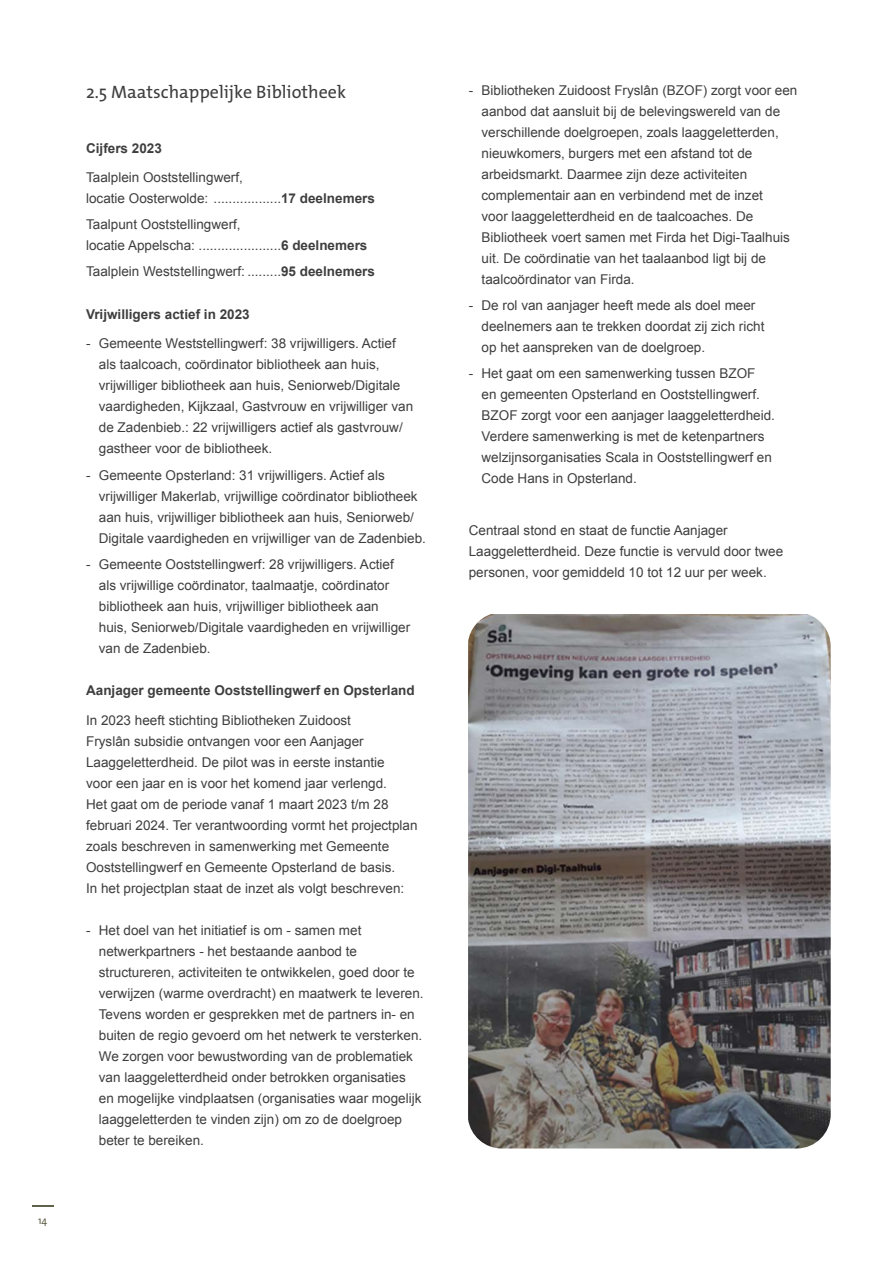
<style>
.page{position:relative;width:893px;height:1263px;background:#fff}
.page>*{position:absolute;margin:0;border:0;box-sizing:border-box;transform-origin:0 0}
.H3_-_Kleine_koppen{font:18px "The Mix Os F";color:#3e3e3f}
.Opsommingen{font:13.5px/21px "Arial";color:#3e3e3f}
.Broodtekst{font:13.5px/21px "Arial";color:#3e3e3f}
.H4_-_Paragraaf_koppen{font:700 13.5px "Arial";color:#3e3e3f}
.t1{font:10.5px "The Mix Os F";color:#60614b}
.s1{font-weight:700}
</style>
<div class="page">
<svg style="left:32px;top:1205px;width:22px;height:1px"></svg>
<img style="left:468px;top:614px;width:363px;height:534px">
<p class="t1" style="left:38px;top:1214px;width:11px">14</p>
<p class="H3_-_Kleine_koppen" style="left:86px;top:81px;width:261px">2.5 Maatschappelijke Bibliotheek</p>
<p class="H4_-_Paragraaf_koppen" style="left:86px;top:139px;width:77px">Cijfers 2023</p>
<p class="Broodtekst" style="left:86px;top:167px;width:290px">Taalplein Ooststellingwerf,<br>locatie Oosterwolde: ..................<span class="s1">17 deelnemers</span></p>
<p class="Broodtekst" style="left:86px;top:214px;width:283px">Taalpunt Ooststellingwerf,<br>locatie Appelscha: ......................<span class="s1">6 deelnemers</span></p>
<p class="Broodtekst" style="left:86px;top:261px;width:290px">Taalplein Weststellingwerf: .........<span class="s1">95 deelnemers</span></p>
<p class="H4_-_Paragraaf_koppen" style="left:86px;top:305px;width:165px">Vrijwilligers actief in 2023</p>
<p class="Opsommingen" style="left:99px;top:333px;width:316px;text-indent:-13px">- Gemeente Weststellingwerf: 38 vrijwilligers. Actief als taalcoach, coördinator bibliotheek aan huis, vrijwilliger bibliotheek aan huis, Seniorweb/Digitale vaardigheden, Kijkzaal, Gastvrouw en vrijwilliger van de Zadenbieb.: 22 vrijwilligers actief als gastvrouw/ gastheer voor de bibliotheek.</p>
<p class="Opsommingen" style="left:99px;top:464px;width:329px;text-indent:-13px">- Gemeente Opsterland: 31 vrijwilligers. Actief als vrijwilliger Makerlab, vrijwillige coördinator bibliotheek aan huis, vrijwilliger bibliotheek aan huis, Seniorweb/ Digitale vaardigheden en vrijwilliger van de Zadenbieb.</p>
<p class="Opsommingen" style="left:99px;top:554px;width:313px;text-indent:-13px">- Gemeente Ooststellingwerf: 28 vrijwilligers. Actief als vrijwillige coördinator, taalmaatje, coördinator bibliotheek aan huis, vrijwilliger bibliotheek aan huis, Seniorweb/Digitale vaardigheden en vrijwilliger van de Zadenbieb.</p>
<p class="H4_-_Paragraaf_koppen" style="left:86px;top:682px;width:330px">Aanjager gemeente Ooststellingwerf en Opsterland</p>
<p class="Broodtekst" style="left:86px;top:710px;width:333px">In 2023 heeft stichting Bibliotheken Zuidoost<br>Fryslân subsidie ontvangen voor een Aanjager Laaggeletterdheid. De pilot was in eerste instantie<br>voor een jaar en is voor het komend jaar verlengd.<br>Het gaat om de periode vanaf 1 maart 2023 t/m 28 februari 2024. Ter verantwoording vormt het projectplan zoals beschreven in samenwerking met Gemeente Ooststellingwerf en Gemeente Opsterland de basis.</p>
<p class="Broodtekst" style="left:86px;top:878px;width:320px">In het projectplan staat de inzet als volgt beschreven:</p>
<p class="Opsommingen" style="left:99px;top:920px;width:326px;text-indent:-13px">- Het doel van het initiatief is om - samen met netwerkpartners - het bestaande aanbod te structureren, activiteiten te ontwikkelen, goed door te verwijzen (warme overdracht) en maatwerk te leveren.<br>Tevens worden er gesprekken met de partners in- en buiten de regio gevoerd om het netwerk te versterken.<br>We zorgen voor bewustwording van de problematiek van laaggeletterdheid onder betrokken organisaties en mogelijke vindplaatsen (organisaties waar mogelijk laaggeletterden te vinden zijn) om zo de doelgroep beter te bereiken.</p>
<p class="Opsommingen" style="left:482px;top:80px;width:317px;text-indent:-13px">- Bibliotheken Zuidoost Fryslân (BZOF) zorgt voor een aanbod dat aansluit bij de belevingswereld van de verschillende doelgroepen, zoals laaggeletterden, nieuwkomers, burgers met een afstand tot de arbeidsmarkt. Daarmee zijn deze activiteiten complementair aan en verbindend met de inzet<br>voor laaggeletterdheid en de taalcoaches. De Bibliotheek voert samen met Firda het Digi-Taalhuis uit. De coördinatie van het taalaanbod ligt bij de taalcoördinator van Firda.</p>
<p class="Opsommingen" style="left:482px;top:295px;width:284px;text-indent:-13px">- De rol van aanjager heeft mede als doel meer deelnemers aan te trekken doordat zij zich richt op het aanspreken van de doelgroep.</p>
<p class="Opsommingen" style="left:482px;top:363px;width:295px;text-indent:-13px">- Het gaat om een samenwerking tussen BZOF<br>en gemeenten Opsterland en Ooststellingwerf.<br>BZOF zorgt voor een aanjager laaggeletterdheid.<br>Verdere samenwerking is met de ketenpartners welzijnsorganisaties Scala in Ooststellingwerf en Code Hans in Opsterland.</p>
<p class="Broodtekst" style="left:469px;top:520px;width:316px">Centraal stond en staat de functie Aanjager<br>Laaggeletterdheid. Deze functie is vervuld door twee personen, voor gemiddeld 10 tot 12 uur per week.</p>
</div>
